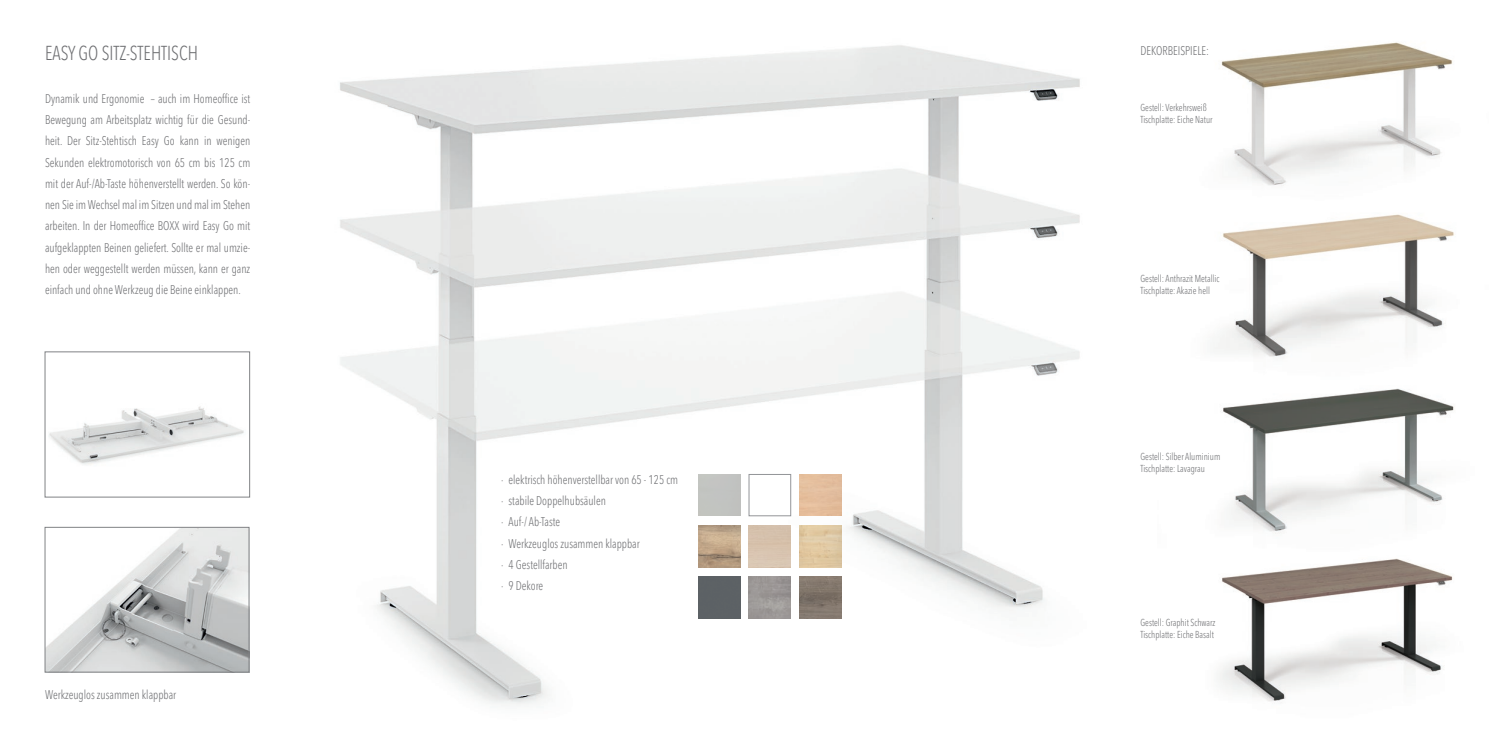
<style>
.page{position:relative;width:1489px;height:745px;background:#fff}
.page>*{position:absolute;margin:0;border:0;box-sizing:border-box;transform-origin:0 0}
.t1{font:300 condensed 20px "Avenir Next LT Pro";color:#6c6d70;scale:.91 1}
.t2{font:300 condensed 12.5px/21.2px "Avenir Next LT Pro";color:#6c6d70;text-align:justify;scale:.91 1}
.t3{font:300 condensed 10px "Avenir Next LT Pro";color:#6c6d70;scale:.91 1}
</style>
<div class="page">
<img style="left:1221px;top:42px;width:232px;height:144px">
<img style="left:195px;top:45px;width:885px;height:660px">
<img style="left:47px;top:528px;width:200px;height:142px">
<div style="left:45px;top:526px;width:204px;height:146px;border:1px solid #808285"></div>
<img style="left:49px;top:353px;width:199px;height:142px">
<div style="left:45px;top:351px;width:205px;height:146px;border:1px solid #808285"></div>
<div style="left:748px;top:525px;width:42px;height:42px;background:#d7c2ae"></div>
<img style="left:748px;top:576px;width:42px;height:42px">
<img style="left:799px;top:525px;width:42px;height:42px">
<img style="left:799px;top:576px;width:42px;height:42px">
<img style="left:698px;top:525px;width:42px;height:42px">
<div style="left:698px;top:576px;width:42px;height:42px;background:#5c6165"></div>
<div style="left:748px;top:474px;width:42px;height:41px;background:#fff;border:1px solid #939598"></div>
<div style="left:698px;top:474px;width:42px;height:41px;background:#c2c3c1"></div>
<div style="left:799px;top:474px;width:42px;height:41px;background:#e4bd9c"></div>
<img style="left:1214px;top:214px;width:240px;height:143px">
<img style="left:1223px;top:388px;width:231px;height:146px">
<img style="left:1219px;top:558px;width:234px;height:144px">
<p class="t1" style="left:45px;top:41px;width:170px">EASY GO SITZ-STEHTISCH</p>
<p class="t2" style="left:45px;top:88px;width:227px">Dynamik und Ergonomie – auch im Homeoffice ist Bewegung am Arbeitsplatz wichtig für die Gesund&shy;heit. Der Sitz-Stehtisch Easy Go kann in wenigen Sekunden elektromotorisch von 65 cm bis 125 cm mit der Auf-/Ab-Taste höhenverstellt werden. So kön&shy;nen Sie im Wechsel mal im Sitzen und mal im Stehen arbeiten. In der Homeoffice BOXX wird Easy Go mit aufgeklappten Beinen geliefert. Sollte er mal umzie&shy;hen oder weggestellt werden müssen, kann er ganz einfach und ohne Werkzeug die Beine einklappen.</p>
<p class="t2" style="left:45px;top:683px;width:146px">Werkzeuglos zusammen klappbar</p>
<p class="t2" style="left:501px;top:468px;width:196px">· elektrisch höhenverstellbar von 65 - 125 cm</p>
<p class="t2" style="left:501px;top:489px;width:117px">· stabile Doppelhubsäulen</p>
<p class="t2" style="left:501px;top:511px;width:67px">· Auf-/ Ab-Taste</p>
<p class="t2" style="left:501px;top:532px;width:154px">· Werkzeuglos zusammen klappbar</p>
<p class="t2" style="left:501px;top:553px;width:75px">· 4 Gestellfarben</p>
<p class="t2" style="left:501px;top:574px;width:48px">· 9 Dekore</p>
<p class="t2" style="left:1140px;top:39px;width:77px">DEKORBEISPIELE:</p>
<p class="t3" style="left:1140px;top:101px;width:75px">Gestell: Verkehrsweiß</p>
<p class="t3" style="left:1140px;top:113px;width:81px">Tischplatte: Eiche Natur</p>
<p class="t3" style="left:1140px;top:272px;width:88px">Gestell: Anthrazit Metallic</p>
<p class="t3" style="left:1140px;top:284px;width:78px">Tischplatte: Akazie hell</p>
<p class="t3" style="left:1140px;top:449px;width:89px">Gestell: Silber Aluminium</p>
<p class="t3" style="left:1140px;top:461px;width:72px">Tischplatte: Lavagrau</p>
<p class="t3" style="left:1140px;top:615px;width:84px">Gestell: Graphit Schwarz</p>
<p class="t3" style="left:1140px;top:627px;width:82px">Tischplatte: Eiche Basalt</p>
</div>
